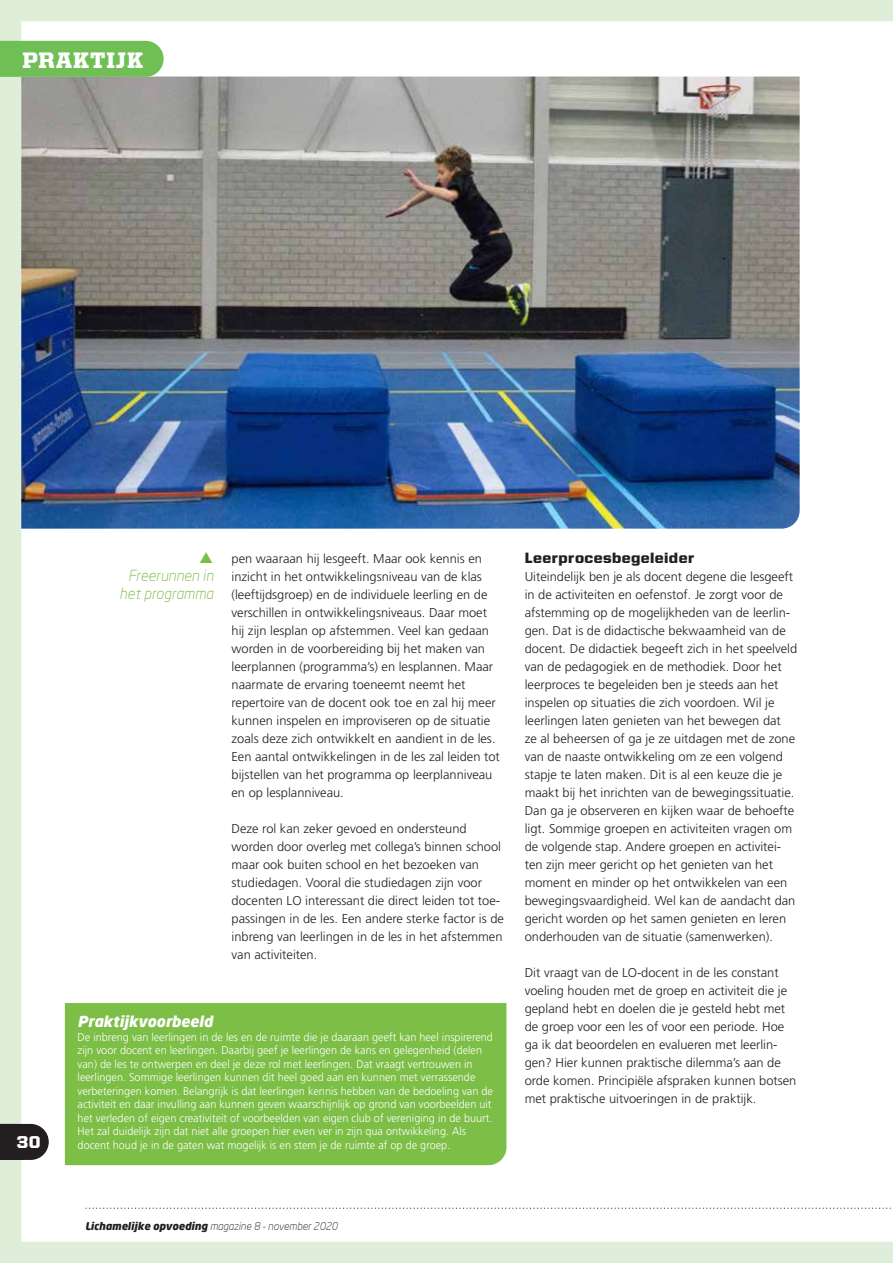
<style>
.page{position:relative;width:893px;height:1263px;background:#dfeed8}
.page>*{position:absolute;margin:0;border:0;box-sizing:border-box;transform-origin:0 0}
.t1{font:900 22.5px "United Serif Reg";letter-spacing:.035em;color:#fff}
.t2{font:900 17.25px "United Sans Reg";color:#fff}
.t3{font:italic 300 15px/18px "Neo Sans";color:#7cbe46;text-align:center}
.t4{font:900 15px "United Sans Reg";letter-spacing:.025em;color:#231f20}
.t5{font:italic 900 15px "Neo Sans";color:#fff}
.t6{font:300 12.75px/18px "Frutiger LT Std";color:#231f20}
.t7{font:300 11.25px/13.5px "Frutiger LT Std";color:#fff}
.t8{font:italic 300 10.5px "Neo Sans";color:#231f20}
.s1{font-weight:900}
</style>
<div class="page">
<div style="left:21px;top:21px;width:872px;height:1221px;background:#fff"></div>
<img style="left:21px;top:77px;width:779px;height:452px">
<div style="left:0;top:41px;width:164px;height:36px;background:#6fbf54"></div>
<div style="left:65px;top:1003px;width:441px;height:162px;background:#7cbe46"></div>
<svg style="left:0;top:1124px;width:49px;height:36px;background:#353132"></svg>
<svg style="left:85px;top:1207px;width:808px;height:2px;background:#e0e0e0"></svg>
<svg style="left:200px;top:552px;width:12px;height:11px"></svg>
<h1 class="t1" style="left:22px;top:48px;width:122px">PRAKTIJK</h1>
<h2 class="t2" style="left:17px;top:1133px;width:25px">30</h2>
<p class="t3" style="left:120px;top:566px;width:95px">Freerunnen in het programma</p>
<p class="t6" style="left:232px;top:549px;width:270px">pen waaraan hij lesgeeft. Maar ook kennis en inzicht in het ontwikkelingsniveau van de klas (leeftijdsgroep) en de individuele leerling en de verschillen in ontwikkelingsniveaus. Daar moet hij zijn lesplan op afstemmen. Veel kan gedaan worden in de voorbereiding bij het maken van leerplannen (programma’s) en lesplannen. Maar naarmate de ervaring toeneemt neemt het repertoire van de docent ook toe en zal hij meer kunnen inspelen en improviseren op de situatie zoals deze zich ontwikkelt en aandient in de les.<br>Een aantal ontwikkelingen in de les zal leiden tot bijstellen van het programma op leerplanniveau en op lesplanniveau.</p>
<p class="t6" style="left:232px;top:819px;width:274px">Deze rol kan zeker gevoed en ondersteund worden door overleg met collega’s binnen school maar ook buiten school en het bezoeken van studiedagen. Vooral die studiedagen zijn voor docenten LO interessant die direct leiden tot toe&shy;passingen in de les. Een andere sterke factor is de inbreng van leerlingen in de les in het afstemmen van activiteiten.</p>
<p class="t5" style="left:78px;top:1012px;width:137px">Praktijkvoorbeeld</p>
<p class="t7" style="left:78px;top:1030px;width:417px">De inbreng van leerlingen in de les en de ruimte die je daaraan geeft kan heel inspirerend zijn voor docent en leerlingen. Daarbij geef je leerlingen de kans en gelegenheid (delen van) de les te ontwerpen en deel je deze rol met leerlingen. Dat vraagt vertrouwen in leerlingen. Sommige leerlingen kunnen dit heel goed aan en kunnen met verrassende verbeteringen komen. Belangrijk is dat leerlingen kennis hebben van de bedoeling van de activiteit en daar invulling aan kunnen geven waarschijnlijk op grond van voorbeelden uit het verleden of eigen creativiteit of voorbeelden van eigen club of vereniging in de buurt.<br>Het zal duidelijk zijn dat niet alle groepen hier even ver in zijn qua ontwikkeling. Als docent houd je in de gaten wat mogelijk is en stem je de ruimte af op de groep.</p>
<p class="t4" style="left:525px;top:549px;width:171px">Leerprocesbegeleider</p>
<p class="t6" style="left:525px;top:567px;width:274px">Uiteindelijk ben je als docent degene die lesgeeft in de activiteiten en oefenstof. Je zorgt voor de afstemming op de mogelijkheden van de leerlin&shy;gen. Dat is de didactische bekwaamheid van de docent. De didactiek begeeft zich in het speelveld van de pedagogiek en de methodiek. Door het leerproces te begeleiden ben je steeds aan het inspelen op situaties die zich voordoen. Wil je leerlingen laten genieten van het bewegen dat<br>ze al beheersen of ga je ze uitdagen met de zone van de naaste ontwikkeling om ze een volgend stapje te laten maken. Dit is al een keuze die je maakt bij het inrichten van de bewegingssituatie.<br>Dan ga je observeren en kijken waar de behoefte ligt. Sommige groepen en activiteiten vragen om de volgende stap. Andere groepen en activitei&shy;ten zijn meer gericht op het genieten van het moment en minder op het ontwikkelen van een bewegingsvaardigheid. Wel kan de aandacht dan gericht worden op het samen genieten en leren onderhouden van de situatie (samenwerken).</p>
<p class="t6" style="left:525px;top:963px;width:273px">Dit vraagt van de LO-docent in de les constant voeling houden met de groep en activiteit die je gepland hebt en doelen die je gesteld hebt met de groep voor een les of voor een periode. Hoe ga ik dat beoordelen en evalueren met leerlin&shy;gen? Hier kunnen praktische dilemma’s aan de orde komen. Principiële afspraken kunnen botsen met praktische uitvoeringen in de praktijk.</p>
<p class="t8" style="left:85px;top:1220px;width:254px"><span class="s1">Lichamelijke opvoeding</span> magazine 8 - november 2020</p>
</div>
